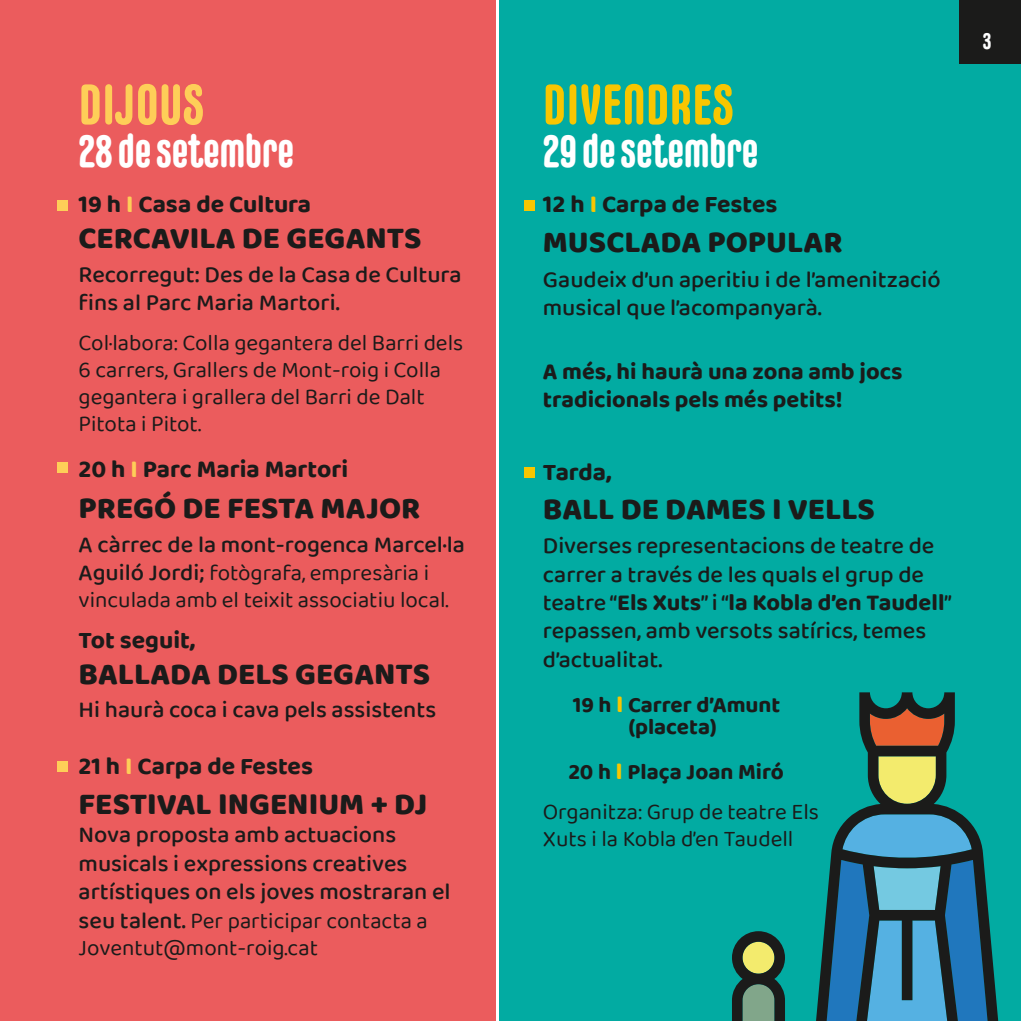
<style>
.page{position:relative;width:1021px;height:1021px;background:#fff}
.page>*{position:absolute;margin:0;border:0;box-sizing:border-box;transform-origin:0 0}
.t1{font:700 56.25px "Carl Marx";color:#f8c600}
.t2{font:700 56.25px "Carl Marx";color:#fece58}
.t3{font:700 45px "Carl Marx";color:#fff}
.t4{font:800 31.5px "Baloo 2";color:#1b1b1a}
.t5{font:700 24.75px "Baloo 2";color:#1b1b1a}
.t6{font:500 23.62px/28.3px "Baloo 2";color:#1b1b1a}
.t7{font:700 23.62px/28.3px "Baloo 2";color:#1b1b1a}
.t8{font:22.5px/27px "Baloo 2";color:#1b1b1a}
.t9{font:700 22.5px/22.5px "Baloo 2";color:#1b1b1a;text-align:center}
.t10{font:700 22.5px "Carl Marx";color:#fff}
.s1{color:#fece58}
.s2{font-weight:500;font-size:23.62px}
.s3{color:#f8c600}
.s4{font-weight:700}
.s5{font-size:24.75px;color:#f8c600}
.s6{font-weight:700;font-size:24.75px;color:#f8c600}
</style>
<div class="page">
<div style="left:0;top:0;width:495px;height:1020px;background:#eb5c5d"></div>
<div style="left:499px;top:0;width:521px;height:1020px;background:#02aba2"></div>
<svg style="left:732px;top:931px;width:53px;height:89px;background:#516e51"></svg>
<svg style="left:816px;top:692px;width:183px;height:328px"></svg>
<div style="left:524px;top:200px;width:11px;height:10px;background:#f8c600"></div>
<div style="left:524px;top:467px;width:11px;height:11px;background:#f8c600"></div>
<div style="left:57px;top:200px;width:10px;height:10px;background:#fece58"></div>
<div style="left:57px;top:462px;width:10px;height:10px;background:#fece58"></div>
<div style="left:57px;top:761px;width:10px;height:10px;background:#fece58"></div>
<div style="left:958px;top:0;width:62px;height:64px;background:#1b1b1a"></div>
<h1 class="t2" style="left:79px;top:73px;width:127px">DIJOUS</h1>
<h2 class="t3" style="left:79px;top:126px;width:217px">28 de setembre</h2>
<p class="t5" style="left:79px;top:189px;width:234px">19 h <span class="s1">I</span> Casa de Cultura</p>
<h3 class="t4" style="left:79px;top:218px;width:344px">CERCAVILA DE GEGANTS</h3>
<p class="t6" style="left:79px;top:261px;width:384px">Recorregut: Des de la Casa de Cultura fins al Parc Maria Martori.</p>
<p class="t8" style="left:79px;top:330px;width:386px">Col·labora: Colla gegantera del Barri dels 6 carrers, Grallers de Mont-roig i Colla gegantera i grallera del Barri de Dalt Pitota i Pitot.</p>
<p class="t5" style="left:79px;top:454px;width:271px">20 h <span class="s1">I</span> Parc Maria Martori</p>
<h3 class="t4" style="left:79px;top:488px;width:343px">PREGÓ DE FESTA MAJOR</h3>
<p class="t6" style="left:79px;top:531px;width:388px">A càrrec de la mont-rogenca Marcel·la</p>
<p class="t8" style="left:79px;top:560px;width:372px"><span class="s2">Aguiló Jordi;</span> fotògrafa, empresària i vinculada amb el teixit associatiu local.</p>
<p class="t5" style="left:79px;top:624px;width:118px">Tot seguit,</p>
<h3 class="t4" style="left:79px;top:654px;width:353px">BALLADA DELS GEGANTS</h3>
<p class="t6" style="left:79px;top:696px;width:359px">Hi haurà coca i cava pels assistents</p>
<p class="t5" style="left:79px;top:750px;width:236px">21 h <span class="s1">I</span> Carpa de Festes</p>
<h3 class="t4" style="left:79px;top:784px;width:350px">FESTIVAL INGENIUM + DJ</h3>
<p class="t6" style="left:79px;top:821px;width:373px">Nova proposta amb actuacions musicals i expressions creatives artístiques on els joves mostraran el</p>
<p class="t8" style="left:79px;top:907px;width:351px"><span class="s2">seu talent.</span> Per participar contacta a<br>Joventut@mont-roig.cat</p>
<h1 class="t1" style="left:543px;top:73px;width:192px">DIVENDRES</h1>
<h2 class="t3" style="left:543px;top:126px;width:217px">29 de setembre</h2>
<p class="t5" style="left:543px;top:189px;width:236px">12 h <span class="s3">I</span> Carpa de Festes</p>
<h3 class="t4" style="left:543px;top:223px;width:301px">MUSCLADA POPULAR</h3>
<p class="t6" style="left:543px;top:266px;width:399px">Gaudeix d’un aperitiu i de l’amenització musical que l’acompanyarà.</p>
<p class="t7" style="left:543px;top:356px;width:361px">A més, hi haurà una zona amb jocs tradicionals pels més petits!</p>
<p class="t5" style="left:543px;top:457px;width:70px">Tarda,</p>
<h3 class="t4" style="left:543px;top:489px;width:333px">BALL DE DAMES I VELLS</h3>
<p class="t6" style="left:543px;top:532px;width:410px">Diverses representacions de teatre de carrer a través de les quals el grup de teatre “<span class="s4">Els Xuts</span>” i “<span class="s4">la Kobla d’en Taudell</span>” repassen, amb versots satírics, temes d’actualitat.</p>
<p class="t9" style="left:573px;top:692px;width:209px">19 h <span class="s5">I</span> Carrer d’Amunt (placeta)</p>
<p class="t8" style="left:543px;top:753px;width:278px;line-height:39.8px;text-align:center"><span class="s4">20 h</span> <span class="s6">I</span> <span class="s4">Plaça Joan Miró<br></span>Organitza: Grup de teatre Els</p>
<p class="t8" style="left:543px;top:826px;width:252px">Xuts i la Kobla d’en Taudell</p>
<p class="t10" style="left:982px;top:29px;width:10px">3</p>
</div>
